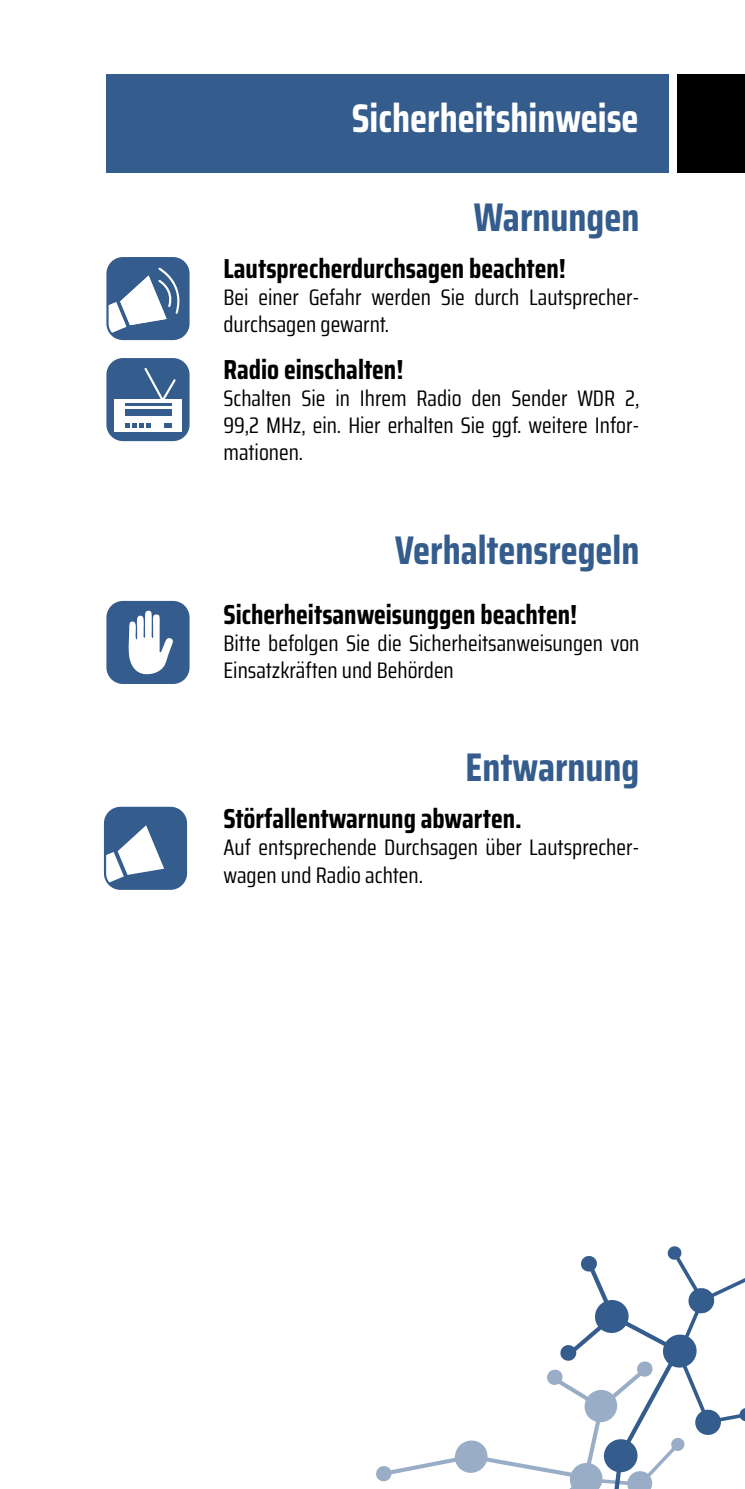
<style>
.page{position:relative;width:745px;height:1489px;background:#fff}
.page>*{position:absolute;margin:0;border:0;box-sizing:border-box;transform-origin:0 0}
.t1{font:700 40px "Saira Condensed";color:#345c8d}
.t2{font:700 40px "Saira Condensed";color:#fff}
.t3{font:700 27.5px "Saira Condensed";color:#000}
.t4{font:22.5px/27px "Saira Condensed";color:#000}
</style>
<div class="page">
<div style="left:106px;top:74px;width:562px;height:98px;background:#345c8d"></div>
<svg style="left:106px;top:257px;width:83px;height:83px"></svg>
<svg style="left:106px;top:358px;width:83px;height:83px"></svg>
<svg style="left:106px;top:601px;width:83px;height:83px"></svg>
<svg style="left:104px;top:806px;width:83px;height:84px"></svg>
<div style="left:677px;top:74px;width:67px;height:98px;background:#000"></div>
<svg style="left:560px;top:1246px;width:184px;height:189px"></svg>
<svg style="left:376px;top:1360px;width:322px;height:128px"></svg>
<h1 class="t2" style="left:351px;top:88px;width:288px">Sicherheitshinweise</h1>
<h1 class="t1" style="left:473px;top:186px;width:167px">Warnungen</h1>
<p class="t3" style="left:223px;top:247px;width:344px">Lautsprecherdurchsagen beachten!</p>
<p class="t4" style="left:223px;top:283px;width:417px">Bei einer Gefahr werden Sie durch Lautsprecher&shy;durchsagen gewarnt.</p>
<p class="t3" style="left:223px;top:349px;width:181px">Radio einschalten!</p>
<p class="t4" style="left:223px;top:384px;width:417px;text-align:justify">Schalten Sie in Ihrem Radio den Sender WDR 2, 99,2 MHz, ein. Hier erhalten Sie ggf. weitere Infor&shy;mationen.</p>
<h1 class="t1" style="left:394px;top:519px;width:246px">Verhaltensregeln</h1>
<p class="t3" style="left:223px;top:593px;width:355px">Sicherheitsanweisunggen beachten!</p>
<p class="t4" style="left:223px;top:629px;width:417px">Bitte befolgen Sie die Sicherheitsanweisungen von<br>Einsatzkräften und Behörden</p>
<h1 class="t1" style="left:465px;top:736px;width:175px">Entwarnung</h1>
<p class="t3" style="left:223px;top:797px;width:299px">Störfallentwarnung abwarten.</p>
<p class="t4" style="left:223px;top:833px;width:417px">Auf entsprechende Durchsagen über Lautsprecher&shy;wagen und Radio achten.</p>
</div>
